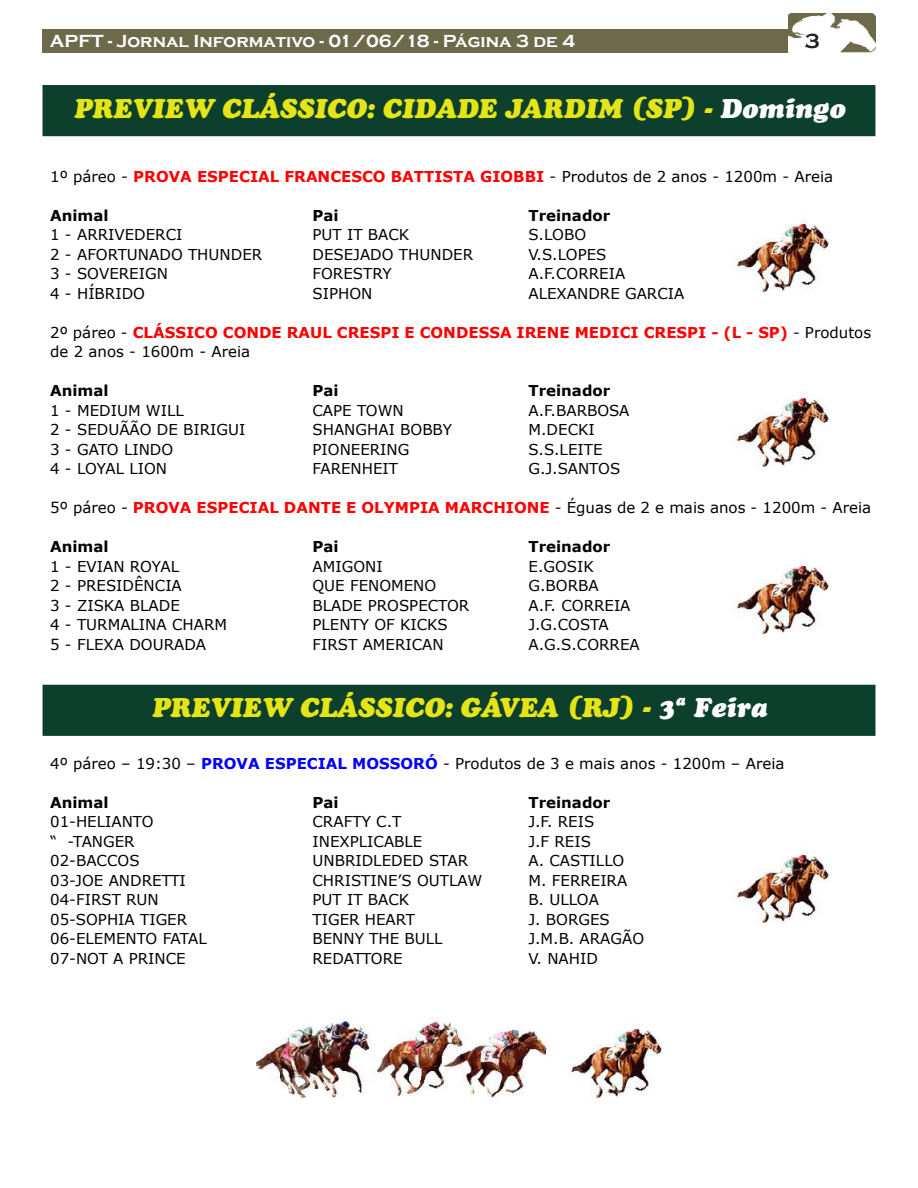
<style>
.page{position:relative;width:918px;height:1188px;background:#fff}
.page>*{position:absolute;margin:0;border:0;box-sizing:border-box;transform-origin:0 0}
.t1{font:italic 27px "Cooper Black Std";color:#e4e417}
.t2{font:700 21px "Copperplate Gothic";color:#231f20}
.t3{font:700 18px "Copperplate Gothic";color:#fff}
.Newsletter{font:15px "Verdana";color:#000}
.Newsletter-2{font:700 15px/19.5px "Verdana";color:#f00}
.Newsletter-3{font:700 15px "Verdana";color:#000}
.s1{color:#fff}
.s2{font-weight:700;color:#f00}
.s3{font-weight:400;color:#000}
.s4{font-weight:700;color:#00f}
</style>
<div class="page">
<img style="left:256px;top:1018px;width:406px;height:79px">
<div style="left:43px;top:85px;width:832px;height:51px;background:#0c3f2c"></div>
<div style="left:43px;top:685px;width:832px;height:51px;background:#0c3f2c;border:2px solid #0c3f2c"></div>
<img style="left:736px;top:221px;width:92px;height:71px">
<img style="left:736px;top:395px;width:92px;height:71px">
<img style="left:736px;top:563px;width:92px;height:71px">
<img style="left:736px;top:852px;width:92px;height:71px">
<div style="left:43px;top:29px;width:746px;height:24px;background:#6c6a4a"></div>
<img style="left:789px;top:14px;width:86px;height:39px">
<p class="t3" style="left:50px;top:31px;width:527px">APFT - Jornal Informativo - 01/06/18 - Página 3 de 4</p>
<p class="t2" style="left:805px;top:29px;width:16px">3</p>
<p class="t1" style="left:74px;top:91px;width:773px">PREVIEW CLÁSSICO: CIDADE JARDIM (SP) - <span class="s1">Domingo</span></p>
<p class="Newsletter" style="left:50px;top:166px;width:785px">1º páreo - <span class="s2">PROVA ESPECIAL FRANCESCO BATTISTA GIOBBI</span> - Produtos de 2 anos - 1200m - Areia</p>
<p class="Newsletter-3" style="left:50px;top:204px;width:60px">Animal</p>
<p class="Newsletter-3" style="left:313px;top:204px;width:28px">Pai</p>
<p class="Newsletter-3" style="left:529px;top:204px;width:83px">Treinador</p>
<p class="Newsletter" style="left:50px;top:224px;width:134px">1 - ARRIVEDERCI</p>
<p class="Newsletter" style="left:313px;top:224px;width:98px">PUT IT BACK</p>
<p class="Newsletter" style="left:529px;top:224px;width:59px">S.LOBO</p>
<p class="Newsletter" style="left:50px;top:244px;width:214px">2 - AFORTUNADO THUNDER</p>
<p class="Newsletter" style="left:313px;top:244px;width:162px">DESEJADO THUNDER</p>
<p class="Newsletter" style="left:529px;top:244px;width:79px">V.S.LOPES</p>
<p class="Newsletter" style="left:50px;top:263px;width:119px">3 - SOVEREIGN</p>
<p class="Newsletter" style="left:313px;top:263px;width:81px">FORESTRY</p>
<p class="Newsletter" style="left:529px;top:263px;width:98px">A.F.CORREIA</p>
<p class="Newsletter" style="left:50px;top:283px;width:96px">4 - HÍBRIDO</p>
<p class="Newsletter" style="left:313px;top:283px;width:61px">SIPHON</p>
<p class="Newsletter" style="left:529px;top:283px;width:157px">ALEXANDRE GARCIA</p>
<p class="Newsletter-2" style="left:50px;top:322px;width:823px"><span class="s3">2º páreo -</span> CLÁSSICO CONDE RAUL CRESPI E CONDESSA IRENE MEDICI CRESPI - (L - SP) <span class="s3">- Produtos de 2 anos - 1600m - Areia</span></p>
<p class="Newsletter-3" style="left:50px;top:380px;width:60px">Animal</p>
<p class="Newsletter-3" style="left:313px;top:380px;width:28px">Pai</p>
<p class="Newsletter-3" style="left:529px;top:380px;width:83px">Treinador</p>
<p class="Newsletter" style="left:50px;top:400px;width:135px">1 - MEDIUM WILL</p>
<p class="Newsletter" style="left:313px;top:400px;width:93px">CAPE TOWN</p>
<p class="Newsletter" style="left:529px;top:400px;width:103px">A.F.BARBOSA</p>
<p class="Newsletter" style="left:50px;top:419px;width:197px">2 - SEDUÃÃO DE BIRIGUI</p>
<p class="Newsletter" style="left:313px;top:419px;width:141px">SHANGHAI BOBBY</p>
<p class="Newsletter" style="left:529px;top:419px;width:68px">M.DECKI</p>
<p class="Newsletter" style="left:50px;top:439px;width:125px">3 - GATO LINDO</p>
<p class="Newsletter" style="left:313px;top:439px;width:98px">PIONEERING</p>
<p class="Newsletter" style="left:529px;top:439px;width:76px">S.S.LEITE</p>
<p class="Newsletter" style="left:50px;top:458px;width:118px">4 - LOYAL LION</p>
<p class="Newsletter" style="left:313px;top:458px;width:87px">FARENHEIT</p>
<p class="Newsletter" style="left:529px;top:458px;width:93px">G.J.SANTOS</p>
<p class="Newsletter" style="left:50px;top:497px;width:823px">5º páreo - <span class="s2">PROVA ESPECIAL DANTE E OLYMPIA MARCHIONE</span> - Éguas de 2 e mais anos - 1200m - Areia</p>
<p class="Newsletter-3" style="left:50px;top:536px;width:60px">Animal</p>
<p class="Newsletter-3" style="left:313px;top:536px;width:28px">Pai</p>
<p class="Newsletter-3" style="left:529px;top:536px;width:83px">Treinador</p>
<p class="Newsletter" style="left:50px;top:556px;width:131px">1 - EVIAN ROYAL</p>
<p class="Newsletter" style="left:313px;top:556px;width:72px">AMIGONI</p>
<p class="Newsletter" style="left:529px;top:556px;width:67px">E.GOSIK</p>
<p class="Newsletter" style="left:50px;top:575px;width:133px">2 - PRESIDÊNCIA</p>
<p class="Newsletter" style="left:313px;top:575px;width:125px">QUE FENOMENO</p>
<p class="Newsletter" style="left:529px;top:575px;width:72px">G.BORBA</p>
<p class="Newsletter" style="left:50px;top:595px;width:131px">3 - ZISKA BLADE</p>
<p class="Newsletter" style="left:313px;top:595px;width:158px">BLADE PROSPECTOR</p>
<p class="Newsletter" style="left:529px;top:595px;width:104px">A.F. CORREIA</p>
<p class="Newsletter" style="left:50px;top:614px;width:178px">4 - TURMALINA CHARM</p>
<p class="Newsletter" style="left:313px;top:614px;width:137px">PLENTY OF KICKS</p>
<p class="Newsletter" style="left:529px;top:614px;width:82px">J.G.COSTA</p>
<p class="Newsletter" style="left:50px;top:634px;width:158px">5 - FLEXA DOURADA</p>
<p class="Newsletter" style="left:313px;top:634px;width:133px">FIRST AMERICAN</p>
<p class="Newsletter" style="left:529px;top:634px;width:113px">A.G.S.CORREA</p>
<p class="t1" style="left:152px;top:691px;width:617px">PREVIEW CLÁSSICO: GÁVEA (RJ) - <span class="s1">3ª Feira</span></p>
<p class="Newsletter" style="left:50px;top:753px;width:736px">4º páreo – 19:30 – <span class="s4">PROVA ESPECIAL MOSSORÓ</span> - Produtos de 3 e mais anos - 1200m – Areia</p>
<p class="Newsletter-3" style="left:50px;top:792px;width:60px">Animal</p>
<p class="Newsletter-3" style="left:313px;top:792px;width:28px">Pai</p>
<p class="Newsletter-3" style="left:529px;top:792px;width:83px">Treinador</p>
<p class="Newsletter" style="left:50px;top:812px;width:105px">01-HELIANTO</p>
<p class="Newsletter" style="left:313px;top:812px;width:90px">CRAFTY C.T</p>
<p class="Newsletter" style="left:529px;top:812px;width:67px">J.F. REIS</p>
<p class="Newsletter" style="left:50px;top:831px;width:86px">“ -TANGER</p>
<p class="Newsletter" style="left:313px;top:831px;width:111px">INEXPLICABLE</p>
<p class="Newsletter" style="left:529px;top:831px;width:64px">J.F REIS</p>
<p class="Newsletter" style="left:50px;top:851px;width:91px">02-BACCOS</p>
<p class="Newsletter" style="left:313px;top:851px;width:157px">UNBRIDLEDED STAR</p>
<p class="Newsletter" style="left:529px;top:851px;width:97px">A. CASTILLO</p>
<p class="Newsletter" style="left:50px;top:870px;width:137px">03-JOE ANDRETTI</p>
<p class="Newsletter" style="left:313px;top:870px;width:171px">CHRISTINE’S OUTLAW</p>
<p class="Newsletter" style="left:529px;top:870px;width:100px">M. FERREIRA</p>
<p class="Newsletter" style="left:50px;top:890px;width:110px">04-FIRST RUN</p>
<p class="Newsletter" style="left:313px;top:890px;width:98px">PUT IT BACK</p>
<p class="Newsletter" style="left:529px;top:890px;width:72px">B. ULLOA</p>
<p class="Newsletter" style="left:50px;top:909px;width:139px">05-SOPHIA TIGER</p>
<p class="Newsletter" style="left:313px;top:909px;width:104px">TIGER HEART</p>
<p class="Newsletter" style="left:529px;top:909px;width:83px">J. BORGES</p>
<p class="Newsletter" style="left:50px;top:929px;width:158px">06-ELEMENTO FATAL</p>
<p class="Newsletter" style="left:313px;top:929px;width:131px">BENNY THE BULL</p>
<p class="Newsletter" style="left:529px;top:929px;width:117px">J.M.B. ARAGÃO</p>
<p class="Newsletter" style="left:50px;top:948px;width:137px">07-NOT A PRINCE</p>
<p class="Newsletter" style="left:313px;top:948px;width:92px">REDATTORE</p>
<p class="Newsletter" style="left:529px;top:948px;width:71px">V. NAHID</p>
</div>
